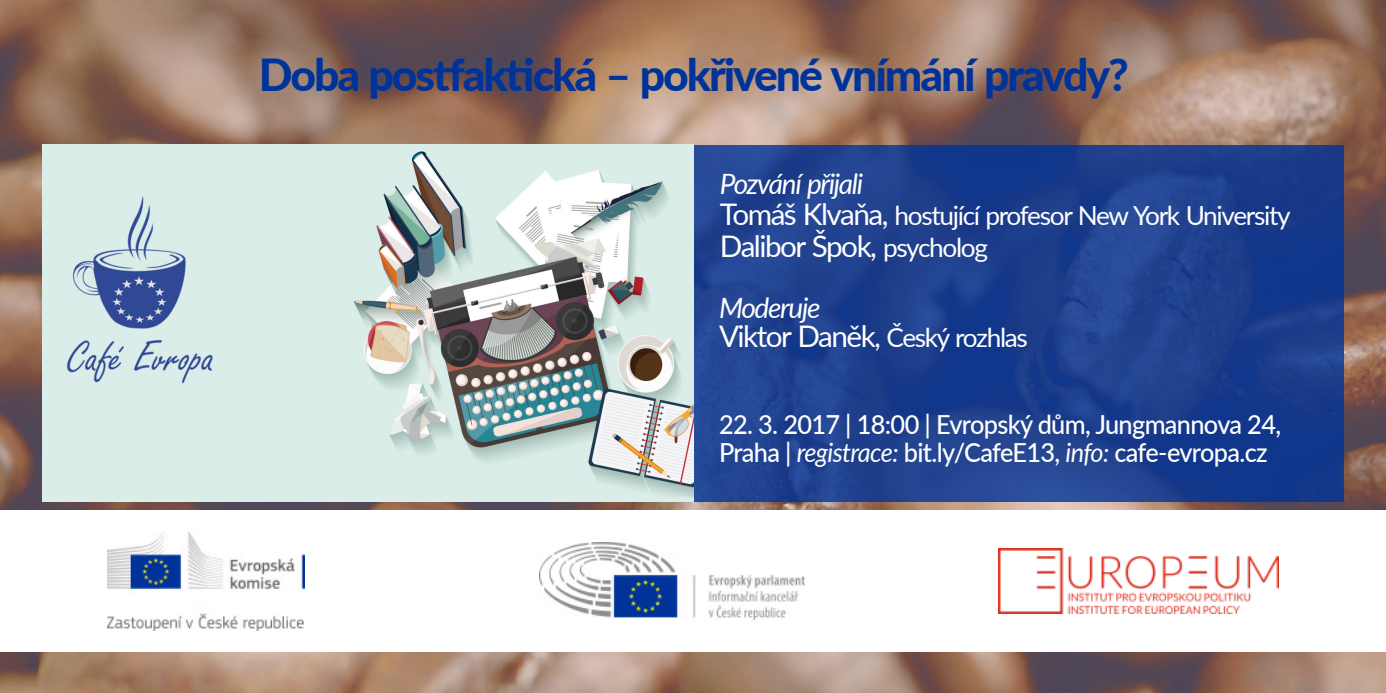
<style>
.page{position:relative;width:1386px;height:693px;background:#fff}
.page>*{position:absolute;margin:0;border:0;box-sizing:border-box;transform-origin:0 0}
.t1{font:800 44.27px "Lato";letter-spacing:-.045em;color:#039}
.t2{font:29.75px "Lato";letter-spacing:-.05em;color:#fff}
.t3{font:italic 28px "Lato";letter-spacing:-.045em;color:#fff}
.t4{font:500 26.25px/28px "Lato";letter-spacing:-.025em;color:#fff}
.t5{font:26.25px "Lato";letter-spacing:-.05em;color:#fff}
.s1{font-size:29.75px}
.s2{font-size:26.25px}
.s3{font-size:28px}
.s4{font-weight:400;font-style:italic}
</style>
<div class="page">
<img style="left:0;top:0;width:1386px;height:693px">
<div style="left:0;top:510px;width:1386px;height:142px;background:#fff"></div>
<img style="left:998px;top:549px;width:281px;height:64px">
<svg style="left:694px;top:145px;width:650px;height:357px;background:#1d3f8e"></svg>
<img style="left:107px;top:531px;width:198px;height:100px">
<img style="left:540px;top:542px;width:265px;height:78px">
<img style="left:42px;top:145px;width:652px;height:357px">
<h1 class="t1" style="left:259px;top:42px;width:871px">Doba postfaktická – pokřivené vnímání pravdy?</h1>
<p class="t3" style="left:720px;top:164px;width:145px">Pozvání přijali</p>
<p class="t5" style="left:720px;top:197px;width:572px"><span class="s1">Tomáš Klvaňa,</span> hostující profesor New York University</p>
<p class="t2" style="left:720px;top:225px;width:270px">Dalibor Špok, <span class="s2">psycholog</span></p>
<p class="t3" style="left:719px;top:288px;width:103px">Moderuje</p>
<p class="t5" style="left:719px;top:319px;width:310px"><span class="s1">Viktor Daněk</span><span class="s3">,</span> Český rozhlas</p>
<p class="t4" style="left:719px;top:409px;width:564px">22. 3. 2017 | 18:00 | Evropský dům, Jungmannova 24,<br>Praha | <span class="s4">registrace:</span> bit.ly/CafeE13, <span class="s4">info:</span> cafe-evropa.cz</p>
</div>
